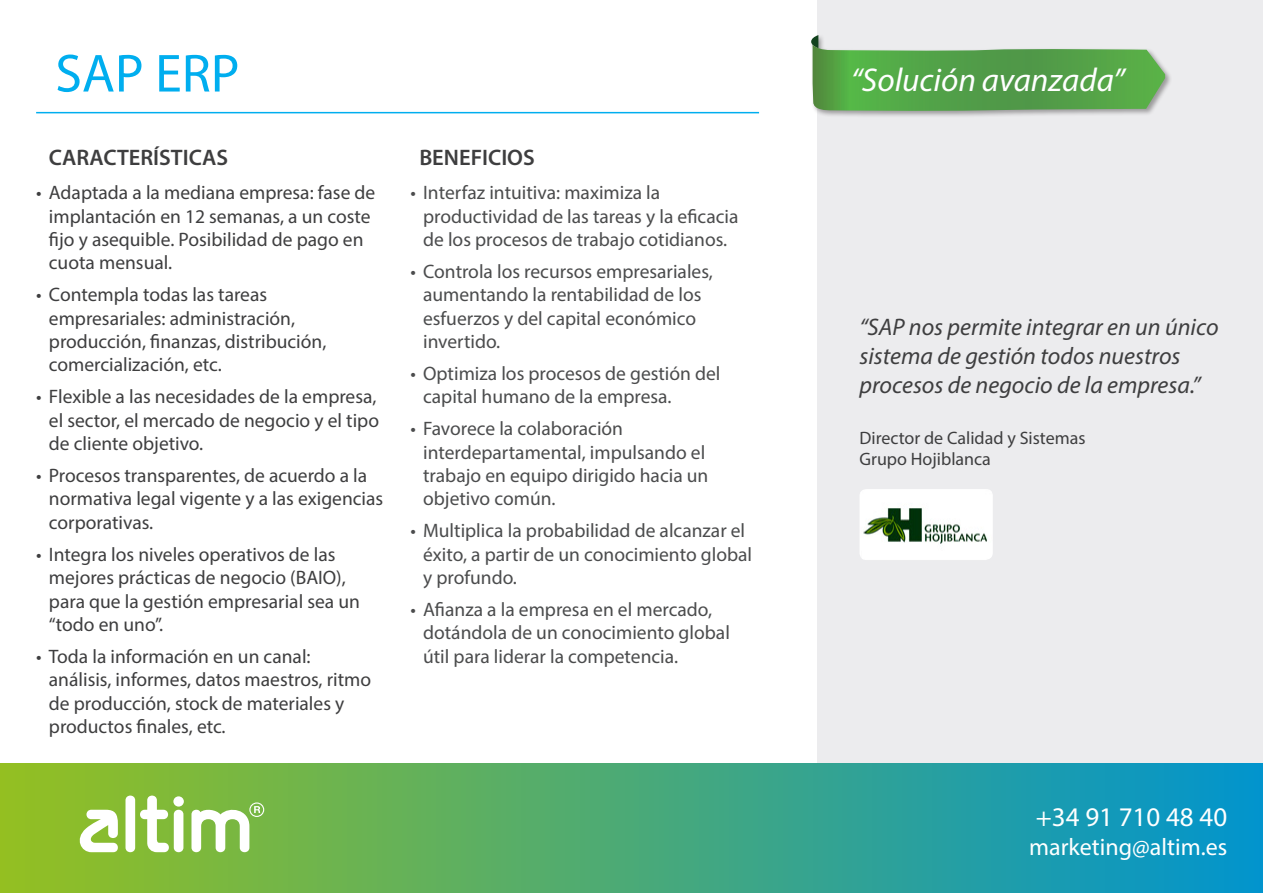
<style>
.page{position:relative;width:1263px;height:893px;background:#fff}
.page>*{position:absolute;margin:0;border:0;box-sizing:border-box;transform-origin:0 0}
.t1{font:54px "Myriad Pro";color:#00aeef}
.t2{font:italic 33px "Myriad Pro";color:#fff}
.t3{font:27px "Myriad Pro";color:#fff}
.t4{font:italic 24px/28.8px "Myriad Pro";color:#3e3e3f}
.t5{font:24px "Myriad Pro";color:#fff}
.t6{font:600 22.5px "Myriad Pro";color:#3e3e3f}
.t7{font:19.5px/23.4px "Myriad Pro";color:#3e3e3f}
.t8{font:19.5px/23.4px "Myriad Pro";color:#4b4c4d}
.t9{font:18px "Myriad Pro";color:#3e3e3f}
</style>
<div class="page">
<div style="left:817px;top:0;width:446px;height:893px;background:#ececee"></div>
<hr style="left:36px;top:112px;width:723px;height:1px;background:#00aeef">
<div style="left:810px;top:34px;width:362px;height:84px;background:#231f20;opacity:.4"></div>
<svg style="left:811px;top:35px;width:354px;height:76px"></svg>
<img style="left:860px;top:489px;width:133px;height:71px">
<div style="left:0;top:763px;width:1263px;height:130px;background:linear-gradient(to right,#94bf21,#0194cd)"></div>
<svg style="left:74px;top:796px;width:190px;height:56px"></svg>
<p class="t1" style="left:55px;top:40px;width:186px">SAP ERP</p>
<p class="t6" style="left:49px;top:143px;width:181px">CARACTERÍSTICAS</p>
<p class="t6" style="left:419px;top:143px;width:117px">BENEFICIOS</p>
<p class="t7" style="left:49px;top:181px;width:328px;text-indent:-13px">• Adaptada a la mediana empresa: fase de implantación en 12 semanas, a un coste fijo y asequible. Posibilidad de pago en cuota mensual.</p>
<p class="t7" style="left:49px;top:283px;width:279px;text-indent:-13px">• Contempla todas las tareas empresariales: administración, producción, finanzas, distribución, comercialización, etc.</p>
<p class="t7" style="left:49px;top:385px;width:332px;text-indent:-13px">• Flexible a las necesidades de la empresa, el sector, el mercado de negocio y el tipo de cliente objetivo.</p>
<p class="t7" style="left:49px;top:463px;width:336px;text-indent:-13px">• Procesos transparentes, de acuerdo a la normativa legal vigente y a las exigencias corporativas.</p>
<p class="t7" style="left:49px;top:542px;width:313px;text-indent:-13px">• Integra los niveles operativos de las mejores prácticas de negocio (BAIO), para que la gestión empresarial sea un “todo en uno”.</p>
<p class="t7" style="left:49px;top:644px;width:324px;text-indent:-13px">• Toda la información en un canal: análisis, informes, datos maestros, ritmo de producción, stock de materiales y productos finales, etc.</p>
<p class="t8" style="left:423px;top:181px;width:317px;text-indent:-13px">• Interfaz intuitiva: maximiza la productividad de las tareas y la eficacia de los procesos de trabajo cotidianos.</p>
<p class="t8" style="left:423px;top:259px;width:291px;text-indent:-13px">• Controla los recursos empresariales, aumentando la rentabilidad de los esfuerzos y del capital económico invertido.</p>
<p class="t8" style="left:423px;top:361px;width:299px;text-indent:-13px">• Optimiza los procesos de gestión del capital humano de la empresa.</p>
<p class="t8" style="left:423px;top:417px;width:287px;text-indent:-13px">• Favorece la colaboración interdepartamental, impulsando el trabajo en equipo dirigido hacia un objetivo común.</p>
<p class="t8" style="left:423px;top:519px;width:331px;text-indent:-13px">• Multiplica la probabilidad de alcanzar el éxito, a partir de un conocimiento global y profundo.</p>
<p class="t8" style="left:423px;top:597px;width:308px;text-indent:-13px">• Afianza a la empresa en el mercado, dotándola de un conocimiento global útil para liderar la competencia.</p>
<p class="t2" style="left:851px;top:59px;width:276px">“Solución avanzada”</p>
<p class="t4" style="left:859px;top:312px;width:360px">“SAP nos permite integrar en un único sistema de gestión todos nuestros procesos de negocio de la empresa.”</p>
<p class="t9" style="left:859px;top:427px;width:228px">Director de Calidad y Sistemas</p>
<p class="t9" style="left:859px;top:448px;width:133px">Grupo Hojiblanca</p>
<p class="t3" style="left:1036px;top:800px;width:193px">+34 91 710 48 40</p>
<p class="t5" style="left:1029px;top:832px;width:200px">marketing@altim.es</p>
</div>
